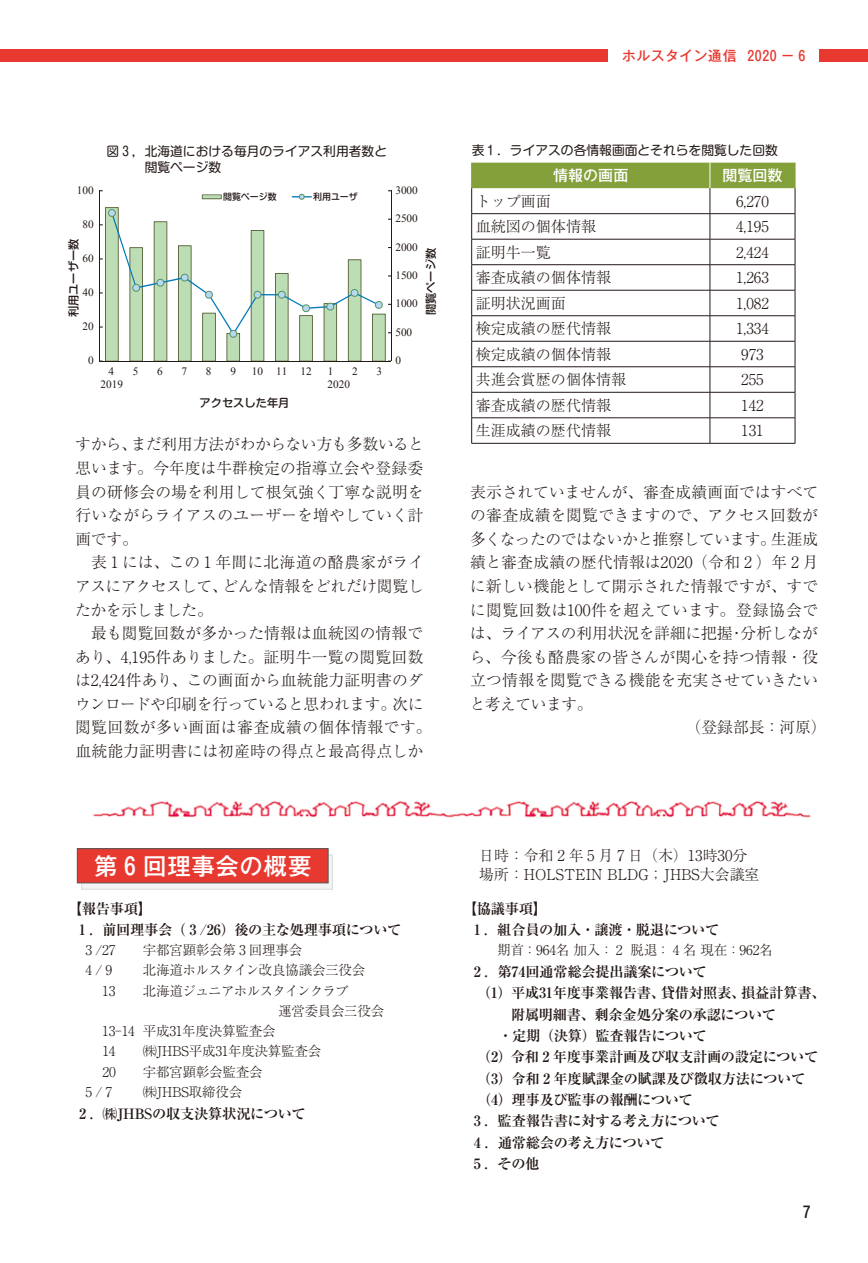
<style>
.page{position:relative;width:868px;height:1263px;background:#fff}
.page>*{position:absolute;margin:0;border:0;box-sizing:border-box;transform-origin:0 0}
.t1{font:500 23.4px "Gothic MB101 Pr 6 N";letter-spacing:.03em;color:#fff}
.t2{font:300 15.75px/23.5px "Ryumin Pr 6 N";letter-spacing:.005em;color:#231916;text-align:justify}
.t3{font:300 15.75px "Ryumin Pr 6 N";letter-spacing:-.025em;color:#231916}
.t4{font:300 15.75px "Ryumin Pr 6 N";letter-spacing:.03em;color:#231916}
.t5{font:300 15.75px "Ryumin Pr 6 N";letter-spacing:-.02em;color:#231916}
.t6{font:300 15.75px "Ryumin Pr 6 N";letter-spacing:-.03em;color:#231916}
.t7{font:500 15.75px "Gothic MB101 Pr 6 N";color:#231916}
.t8{font:300 15px "Ryumin Pr 6 N";color:#231916}
.t9{font:500 15px "Gothic MB101 Pr 6 N";color:#fff}
.t10{font:300 14.85px "Ryumin Pr 6 N";color:#231916}
.t11{font:700 14.25px/21.3px "Ryumin Pr 6 N";letter-spacing:-.02em;color:#231916}
.t12{font:500 13.8px "Gothic MB101 Pr 6 N";letter-spacing:.04em;color:#e83930}
.t13{font:300 13.5px/20.2px "Ryumin Pr 6 N";letter-spacing:-.02em;color:#231916}
.t14{font:300 13.5px "Ryumin Pr 6 N";letter-spacing:-.05em;color:#231916}
.t15{font:12.75px/15.9px "Shin M Go Pr 6 N";color:#231916}
.t16{font:11.25px "Times New Roman";letter-spacing:.005em;color:#231916}
.t17{font:500 11.25px "Shin M Go Pr 6 N";color:#231916}
.t18{font:500 8.85px "Shin M Go Pr 6 N";color:#231916}
</style>
<div class="page">
<div style="left:0;top:49px;width:867px;height:13px;background:#e83930"></div>
<div style="left:608px;top:45px;width:211px;height:21px;background:#fff"></div>
<div style="left:81px;top:854px;width:252px;height:36px;background:linear-gradient(to right,#f3f3f3,#f3f3f3);border:1px solid #dcdddd"></div>
<div style="left:77px;top:849px;width:251px;height:34px;background:#e83930"></div>
<div style="left:77px;top:848px;width:251px;height:35px;border:1px solid #595857"></div>
<img style="left:93px;top:801px;width:716px;height:17px">
<hr style="left:390px;top:191px;width:1px;height:170px;background:#231916">
<hr style="left:99px;top:191px;width:1px;height:170px;background:#231916">
<svg style="left:202px;top:194px;width:19px;height:5px"></svg>
<svg style="left:100px;top:207px;width:291px;height:155px"></svg>
<svg style="left:292px;top:194px;width:20px;height:6px"></svg>
<hr style="left:471px;top:443px;width:238px;height:1px;background:#231916">
<hr style="left:709px;top:443px;width:86px;height:1px;background:#231916">
<svg style="left:471px;top:163px;width:324px;height:280px"></svg>
<p class="t12" style="left:622px;top:44px;width:185px">ホルスタイン通信 2020 − 6</p>
<p class="t15" style="left:145px;top:142px;width:244px;text-indent:-38px">図３，北海道における毎月のライアス利用者数と閲覧ページ数</p>
<p class="t15" style="left:471px;top:141px;width:308px">表 1 ．ライアスの各情報画面とそれらを閲覧した回数</p>
<p class="t9" style="left:553px;top:163px;width:76px">情報の画面</p>
<p class="t9" style="left:722px;top:163px;width:61px">閲覧回数</p>
<p class="t16" style="left:77px;top:183px;width:18px">100</p>
<p class="t16" style="left:82px;top:218px;width:13px">80</p>
<p class="t18" style="left:223px;top:189px;width:55px">閲覧ページ数</p>
<p class="t18" style="left:313px;top:189px;width:46px">利用ユーザ</p>
<p class="t16" style="left:395px;top:183px;width:24px">3000</p>
<p class="t16" style="left:395px;top:212px;width:24px">2500</p>
<p class="t17" style="left:65px;top:317px;width:80px;rotate:-90deg">利用ユーザー数</p>
<p class="t17" style="left:422px;top:315px;width:69px;rotate:-90deg">閲覧ページ数</p>
<p class="t16" style="left:395px;top:240px;width:24px">2000</p>
<p class="t16" style="left:82px;top:252px;width:13px">60</p>
<p class="t16" style="left:395px;top:269px;width:24px">1500</p>
<p class="t16" style="left:82px;top:286px;width:13px">40</p>
<p class="t16" style="left:395px;top:297px;width:24px">1000</p>
<p class="t16" style="left:82px;top:320px;width:13px">20</p>
<p class="t16" style="left:88px;top:354px;width:7px">0</p>
<p class="t16" style="left:108px;top:365px;width:7px">4</p>
<p class="t16" style="left:133px;top:365px;width:7px">5</p>
<p class="t16" style="left:157px;top:365px;width:7px">6</p>
<p class="t16" style="left:181px;top:365px;width:7px">7</p>
<p class="t16" style="left:206px;top:365px;width:7px">8</p>
<p class="t16" style="left:230px;top:365px;width:7px">9</p>
<p class="t16" style="left:252px;top:365px;width:62px">10 11 12</p>
<p class="t16" style="left:328px;top:365px;width:7px">1</p>
<p class="t16" style="left:352px;top:365px;width:7px">2</p>
<p class="t16" style="left:376px;top:365px;width:7px">3</p>
<p class="t16" style="left:101px;top:377px;width:24px">2019</p>
<p class="t16" style="left:327px;top:377px;width:24px">2020</p>
<p class="t17" style="left:199px;top:394px;width:91px">アクセスした年月</p>
<p class="t16" style="left:395px;top:325px;width:18px">500</p>
<p class="t16" style="left:395px;top:354px;width:7px">0</p>
<p class="t2" style="left:75px;top:432px;width:350px">すから、まだ利用方法がわからない方も多数いると思います。今年度は牛群検定の指導立会や登録委員の研修会の場を利用して根気強く丁寧な説明を行いながらライアスのユーザーを増やしていく計画です。</p>
<p class="t2" style="left:75px;top:550px;width:350px;text-indent:16px">表１には、この１年間に北海道の酪農家がライアスにアクセスして、どんな情報をどれだけ閲覧したかを示しました。</p>
<p class="t2" style="left:75px;top:620px;width:358px;text-align:center">最も閲覧回数が多かった情報は血統図の情報で<br>あり、4,195件ありました。証明牛一覧の閲覧回数は2,424件あり、この画面から血統能力証明書のダウンロードや印刷を行っていると思われます。次に閲覧回数が多い画面は審査成績の個体情報です。血統能力証明書には初産時の得点と最高得点しか</p>
<p class="t8" style="left:476px;top:189px;width:76px">トップ画面</p>
<p class="t8" style="left:736px;top:189px;width:34px">6,270</p>
<p class="t8" style="left:476px;top:215px;width:121px">血統図の個体情報</p>
<p class="t8" style="left:736px;top:215px;width:34px">4,195</p>
<p class="t8" style="left:476px;top:240px;width:76px">証明牛一覧</p>
<p class="t8" style="left:736px;top:240px;width:34px">2,424</p>
<p class="t8" style="left:476px;top:266px;width:136px">審査成績の個体情報</p>
<p class="t8" style="left:736px;top:266px;width:34px">1,263</p>
<p class="t8" style="left:476px;top:291px;width:91px">証明状況画面</p>
<p class="t8" style="left:736px;top:291px;width:34px">1,082</p>
<p class="t8" style="left:476px;top:317px;width:136px">検定成績の歴代情報</p>
<p class="t8" style="left:736px;top:317px;width:34px">1,334</p>
<p class="t8" style="left:476px;top:342px;width:136px">検定成績の個体情報</p>
<p class="t8" style="left:741px;top:342px;width:24px">973</p>
<p class="t8" style="left:476px;top:368px;width:151px">共進会賞歴の個体情報</p>
<p class="t8" style="left:741px;top:368px;width:24px">255</p>
<p class="t8" style="left:476px;top:393px;width:136px">審査成績の歴代情報</p>
<p class="t8" style="left:741px;top:393px;width:24px">142</p>
<p class="t8" style="left:476px;top:419px;width:136px">生涯成績の歴代情報</p>
<p class="t8" style="left:741px;top:419px;width:24px">131</p>
<p class="t2" style="left:470px;top:479px;width:349px">表示されていませんが、審査成績画面ではすべて</p>
<p class="t2" style="left:470px;top:503px;width:349px">の審査成績を閲覧できますので、アクセス回数が</p>
<p class="t3" style="left:470px;top:526px;width:349px">多くなったのではないかと推察しています。生涯成</p>
<p class="t2" style="left:470px;top:550px;width:350px">績と審査成績の歴代情報は2020（令和２）年２月</p>
<p class="t2" style="left:470px;top:573px;width:350px">に新しい機能として開示された情報ですが、すで</p>
<p class="t4" style="left:470px;top:597px;width:350px">に閲覧回数は100件を超えています。登録協会で</p>
<p class="t5" style="left:470px;top:621px;width:349px">は、ライアスの利用状況を詳細に把握・分析しなが</p>
<p class="t2" style="left:469px;top:644px;width:350px">ら、今後も酪農家の皆さんが関心を持つ情報・役</p>
<p class="t2" style="left:470px;top:668px;width:349px">立つ情報を閲覧できる機能を充実させていきたい</p>
<p class="t6" style="left:469px;top:691px;width:124px">と考えています。</p>
<p class="t2" style="left:685px;top:715px;width:142px">（登録部長：河原）</p>
<h1 class="t1" style="left:94px;top:846px;width:219px">第 6 回理事会の概要</h1>
<p class="t11" style="left:79px;top:897px;width:324px;text-indent:-11px">【報告事項】<br>１．前回理事会（ 3 /26）後の主な処理事項について</p>
<p class="t13" style="left:86px;top:939px;width:31px">3 /27</p>
<p class="t13" style="left:143px;top:939px;width:161px">宇都宮顕彰会第３回理事会</p>
<p class="t13" style="left:86px;top:959px;width:28px">4/9</p>
<p class="t13" style="left:143px;top:959px;width:224px">北海道ホルスタイン改良協議会三役会</p>
<p class="t13" style="left:75px;top:980px;width:41px">　　13</p>
<p class="t14" style="left:143px;top:980px;width:207px">北海道ジュニアホルスタインクラブ</p>
<p class="t13" style="left:75px;top:1020px;width:201px">　　13-14 平成31年度決算監査会　　14</p>
<p class="t13" style="left:143px;top:1040px;width:180px">㈱JHBS平成31年度決算監査会</p>
<p class="t13" style="left:75px;top:1061px;width:42px">　　20</p>
<p class="t13" style="left:143px;top:1061px;width:121px">宇都宮顕彰会監査会</p>
<p class="t13" style="left:86px;top:1081px;width:28px">5/7</p>
<p class="t13" style="left:143px;top:1081px;width:101px">㈱JHBS取締役会</p>
<p class="t11" style="left:79px;top:1102px;width:228px">２．㈱JHBSの収支決算状況について</p>
<p class="t10" style="left:479px;top:844px;width:269px">日時：令和２年５月７日（木）13時30分</p>
<p class="t10" style="left:479px;top:863px;width:281px">場所：HOLSTEIN BLDG；JHBS大会議室</p>
<p class="t11" style="left:473px;top:897px;width:247px;text-indent:-11px">【協議事項】<br>１．組合員の加入・譲渡・脱退について</p>
<p class="t13" style="left:470px;top:939px;width:304px">　　期首：964名加入： 2 脱退：４名現在：962名</p>
<p class="t11" style="left:474px;top:960px;width:234px">２．第74回通常総会提出議案について</p>
<p class="t11" style="left:470px;top:981px;width:356px">　（１）平成31年度事業報告書、貸借対照表、損益計算書、</p>
<p class="t11" style="left:511px;top:1003px;width:266px">附属明細書、剰余金処分案の承認について</p>
<p class="t11" style="left:470px;top:1024px;width:238px">　　・定期（決算）監査報告について</p>
<p class="t11" style="left:470px;top:1046px;width:349px">　（２）令和２年度事業計画及び収支計画の設定について</p>
<p class="t11" style="left:470px;top:1067px;width:336px">　（３）令和２年度賦課金の賦課及び徴収方法について</p>
<p class="t11" style="left:470px;top:1088px;width:224px">　（４）理事及び監事の報酬について</p>
<p class="t11" style="left:474px;top:1110px;width:247px">３．監査報告書に対する考え方について</p>
<p class="t11" style="left:474px;top:1131px;width:192px">４．通常総会の考え方について</p>
<p class="t11" style="left:474px;top:1152px;width:67px">５．その他</p>
<p class="t7" style="left:802px;top:1199px;width:9px">7</p>
</div>
